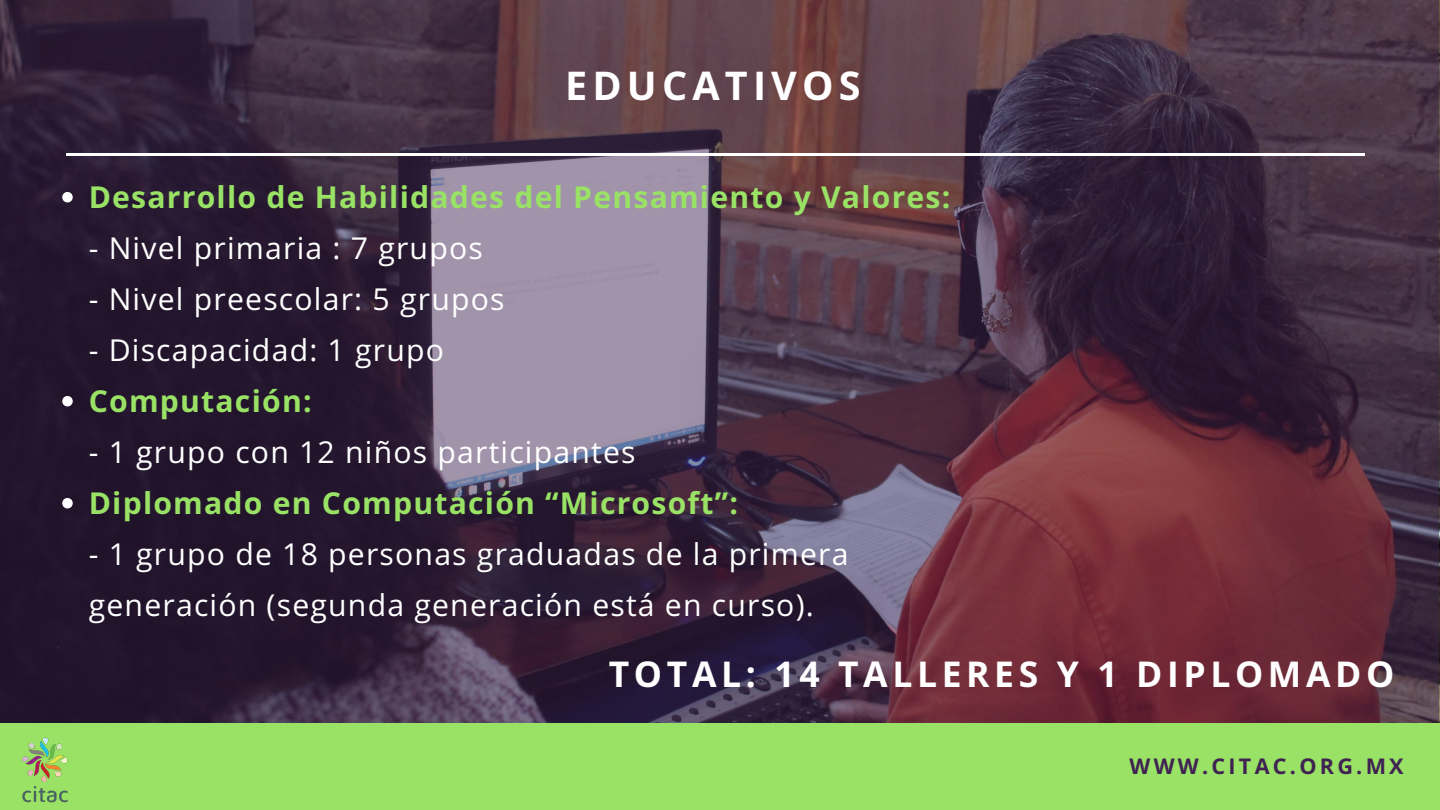
<style>
.page{position:relative;width:1440px;height:810px;background:#fff}
.page>*{position:absolute;margin:0;border:0;box-sizing:border-box;transform-origin:0 0}
.t1{font:700 39.6px "Open Sans";letter-spacing:.13em;color:#fff}
.t2{font:700 35.5px "Open Sans";letter-spacing:.13em;color:#fff}
.t3{font:30.2px/51px "Open Sans";letter-spacing:.04em;color:#fff}
.t4{font:700 30.2px "Open Sans";letter-spacing:.04em;color:#99e265}
.t5{font:700 21.6px "Open Sans";letter-spacing:.15em;color:#3f2252}
</style>
<div class="page">
<div style="left:0;top:0;width:1439px;height:792px;background:#3f2252;opacity:.49"></div>
<hr style="left:66px;top:153px;width:1299px;height:3px;background:#fff">
<div style="left:0;top:723px;width:1440px;height:87px;background:#99e265"></div>
<svg style="left:62px;top:192px;width:11px;height:10px"></svg>
<svg style="left:62px;top:396px;width:11px;height:10px"></svg>
<svg style="left:62px;top:498px;width:11px;height:10px"></svg>
<img style="left:22px;top:737px;width:46px;height:66px">
<h1 class="t1" style="left:565px;top:58px;width:297px">EDUCATIVOS</h1>
<p class="t4" style="left:89px;top:175px;width:863px">Desarrollo de Habilidades del Pensamiento y Valores:</p>
<p class="t3" style="left:89px;top:222px;width:396px">- Nivel primaria : 7 grupos</p>
<p class="t3" style="left:89px;top:273px;width:417px">- Nivel preescolar: 5 grupos</p>
<p class="t3" style="left:89px;top:324px;width:357px">- Discapacidad: 1 grupo</p>
<p class="t4" style="left:89px;top:379px;width:224px">Computación:</p>
<p class="t3" style="left:89px;top:426px;width:548px">- 1 grupo con 12 niños participantes</p>
<p class="t4" style="left:89px;top:481px;width:651px">Diplomado en Computación “Microsoft”:</p>
<p class="t3" style="left:89px;top:528px;width:761px">- 1 grupo de 18 personas graduadas de la primera generación (segunda generación está en curso).</p>
<p class="t2" style="left:609px;top:649px;width:787px">TOTAL: 14 TALLERES Y 1 DIPLOMADO</p>
<p class="t5" style="left:1130px;top:751px;width:276px">WWW.CITAC.ORG.MX</p>
</div>
